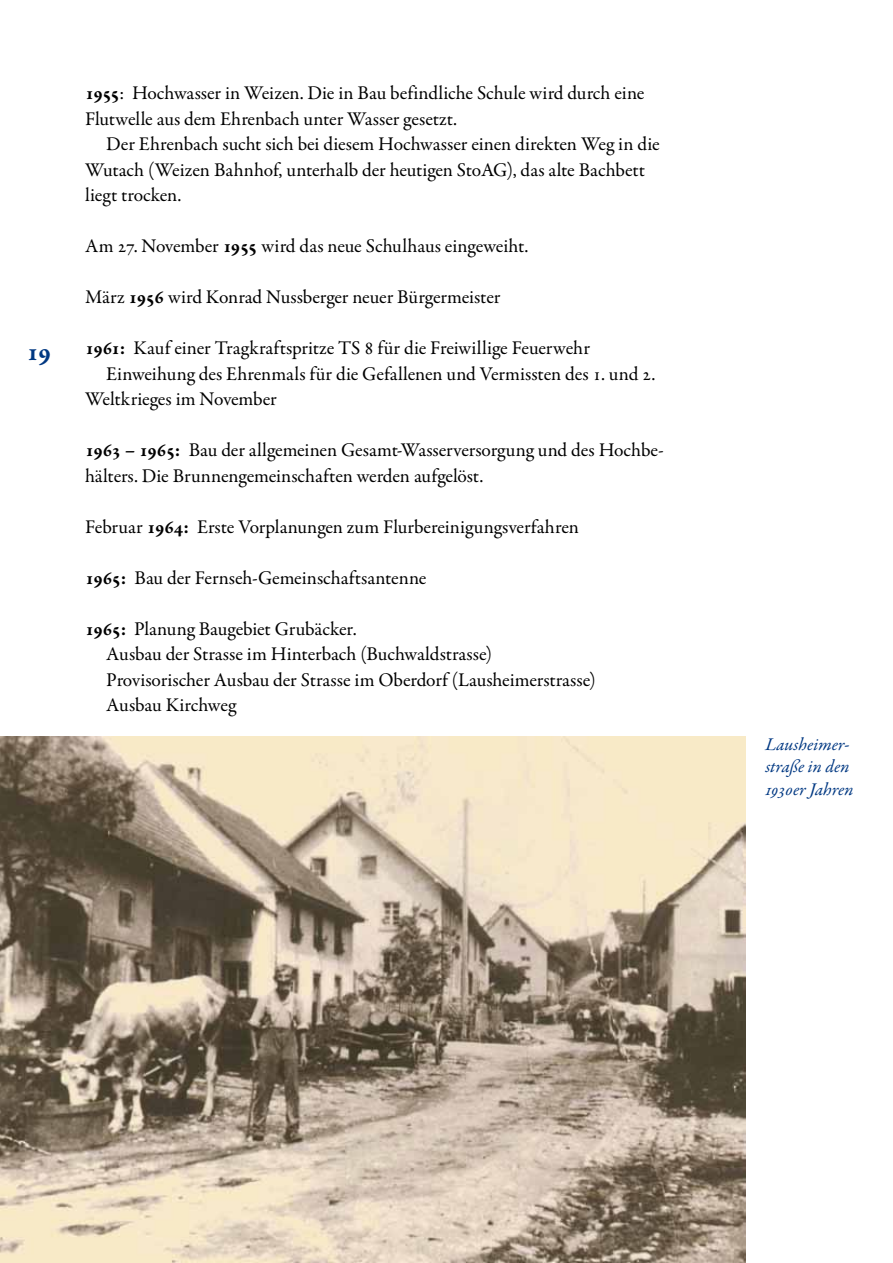
<style>
.page{position:relative;width:893px;height:1263px;background:#fff}
.page>*{position:absolute;margin:0;border:0;box-sizing:border-box;transform-origin:0 0}
.t1{font:700 27px "Garamond Premr Pro";color:#003882}
.t2{font:19.5px/25.5px "Garamond Premr Pro";color:#000}
.t3{font:italic 18px/22.5px "Garamond Premr Pro";color:#003882}
.s1{font-weight:700}
</style>
<div class="page">
<img style="left:0;top:737px;width:746px;height:526px">
<h1 class="t1" style="left:27px;top:335px;width:26px">19</h1>
<p class="t2" style="left:85px;top:81px;width:561px"><span class="s1">1955</span>: Hochwasser in Weizen. Die in Bau befindliche Schule wird durch eine<br>Flutwelle aus dem Ehrenbach unter Wasser gesetzt.</p>
<p class="t2" style="left:85px;top:132px;width:576px;text-indent:21px">Der Ehrenbach sucht sich bei diesem Hochwasser einen direkten Weg in die<br>Wutach (Weizen Bahnhof, unterhalb der heutigen StoAG), das alte Bachbett liegt trocken.</p>
<p class="t2" style="left:85px;top:234px;width:445px">Am 27. November <span class="s1">1955</span> wird das neue Schulhaus eingeweiht.</p>
<p class="t2" style="left:85px;top:285px;width:417px">März <span class="s1">1956</span> wird Konrad Nussberger neuer Bürgermeister</p>
<p class="t2" style="left:85px;top:336px;width:506px"><span class="s1">1961:</span> Kauf einer Tragkraftspritze TS 8 für die Freiwillige Feuerwehr</p>
<p class="t2" style="left:106px;top:361px;width:551px">Einweihung des Ehrenmals für die Gefallenen und Vermissten des 1. und 2.</p>
<p class="t2" style="left:85px;top:387px;width:193px">Weltkrieges im November</p>
<p class="t2" style="left:85px;top:438px;width:580px"><span class="s1">1963 – 1965:</span> Bau der allgemeinen Gesamt-Wasserversorgung und des Hochbe&shy;hälters. Die Brunnengemeinschaften werden aufgelöst.</p>
<p class="t2" style="left:85px;top:514px;width:495px">Februar <span class="s1">1964:</span> Erste Vorplanungen zum Flurbereinigungsverfahren</p>
<p class="t2" style="left:85px;top:565px;width:343px"><span class="s1">1965:</span> Bau der Fernseh-Gemeinschaftsantenne</p>
<p class="t2" style="left:106px;top:616px;width:491px;text-indent:-21px"><span class="s1">1965:</span> Planung Baugebiet Grubäcker.<br>Ausbau der Strasse im Hinterbach (Buchwaldstrasse)<br>Provisorischer Ausbau der Strasse im Oberdorf (Lausheimerstrasse)<br>Ausbau Kirchweg</p>
<p class="t3" style="left:765px;top:734px;width:90px">Lausheimer&shy;straße in den<br>1930er Jahren</p>
</div>
